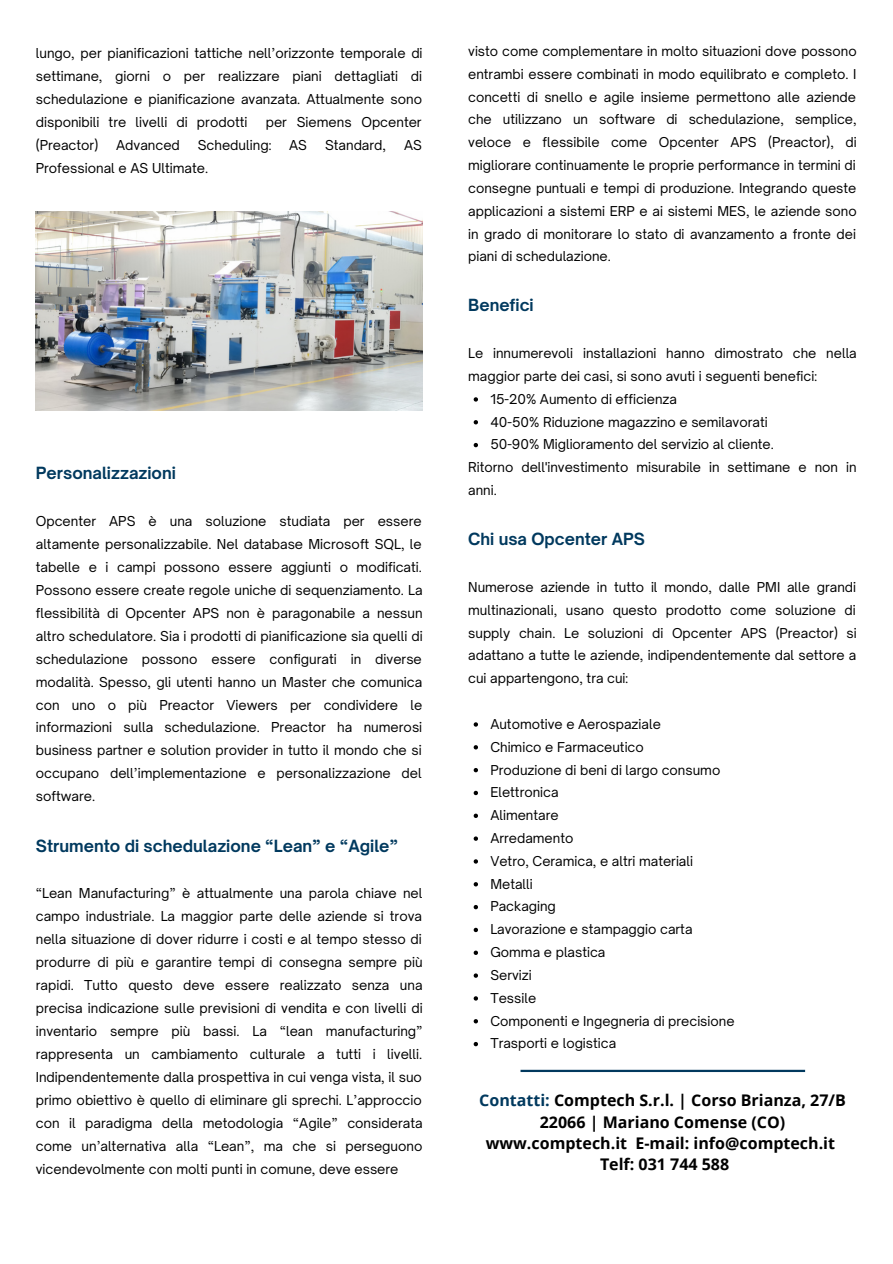
<style>
.page{position:relative;width:893px;height:1264px;background:#fff}
.page>*{position:absolute;margin:0;border:0;box-sizing:border-box;transform-origin:0 0}
.t1{font:700 16.05px/21.3px "Open Sans";color:#000;text-align:center}
.t2{font:700 16.05px "Open Sauce One";color:#01395e}
.t3{font:13.05px/22.8px "Open Sauce One";color:#000;text-align:justify}
.s1{color:#01395e}
</style>
<div class="page">
<img style="left:36px;top:212px;width:386px;height:199px">
<hr style="left:520px;top:1069px;width:285px;height:3px;background:#01395e">
<svg style="left:473px;top:397px;width:5px;height:4px"></svg>
<svg style="left:473px;top:420px;width:5px;height:4px"></svg>
<svg style="left:473px;top:443px;width:5px;height:4px"></svg>
<svg style="left:473px;top:722px;width:5px;height:4px"></svg>
<svg style="left:473px;top:745px;width:5px;height:4px"></svg>
<svg style="left:473px;top:768px;width:5px;height:4px"></svg>
<svg style="left:473px;top:790px;width:5px;height:5px"></svg>
<svg style="left:473px;top:813px;width:5px;height:5px"></svg>
<svg style="left:473px;top:836px;width:5px;height:4px"></svg>
<svg style="left:473px;top:859px;width:5px;height:4px"></svg>
<svg style="left:473px;top:882px;width:5px;height:4px"></svg>
<svg style="left:473px;top:905px;width:5px;height:4px"></svg>
<svg style="left:473px;top:927px;width:5px;height:5px"></svg>
<svg style="left:473px;top:950px;width:5px;height:4px"></svg>
<svg style="left:473px;top:973px;width:5px;height:4px"></svg>
<svg style="left:473px;top:996px;width:5px;height:4px"></svg>
<svg style="left:473px;top:1019px;width:5px;height:4px"></svg>
<svg style="left:473px;top:1042px;width:5px;height:4px"></svg>
<p class="t3" style="left:36px;top:42px;width:388px">lungo, per pianificazioni tattiche nell’orizzonte temporale di settimane, giorni o per realizzare piani dettagliati di schedulazione e pianificazione avanzata. Attualmente sono disponibili tre livelli di prodotti</p>
<p class="t3" style="left:266px;top:111px;width:157px">per Siemens Opcenter</p>
<p class="t3" style="left:36px;top:134px;width:64px">(Preactor)</p>
<p class="t3" style="left:116px;top:134px;width:65px">Advanced</p>
<p class="t3" style="left:198px;top:134px;width:75px">Scheduling:</p>
<p class="t3" style="left:289px;top:134px;width:19px">AS</p>
<p class="t3" style="left:325px;top:134px;width:63px">Standard,</p>
<p class="t3" style="left:404px;top:134px;width:19px">AS</p>
<p class="t3" style="left:36px;top:156px;width:174px">Professional e AS Ultimate.</p>
<p class="t2" style="left:36px;top:463px;width:142px">Personalizzazioni</p>
<p class="t3" style="left:36px;top:509px;width:388px">Opcenter APS è una soluzione studiata per essere altamente personalizzabile. Nel database Microsoft SQL, le tabelle e i campi possono essere aggiunti o modificati.<br>Possono essere create regole uniche di sequenziamento. La flessibilità di Opcenter APS non è paragonabile a nessun altro schedulatore. Sia i prodotti di pianificazione sia quelli di schedulazione possono essere configurati in diverse modalità. Spesso, gli utenti hanno un Master che comunica con uno o più Preactor Viewers per condividere le informazioni sulla schedulazione. Preactor ha numerosi business partner e solution provider in tutto il mondo che si occupano dell’implementazione e personalizzazione del software.</p>
<p class="t2" style="left:36px;top:835px;width:364px">Strumento di schedulazione “Lean” e “Agile”</p>
<p class="t3" style="left:36px;top:882px;width:388px">“Lean Manufacturing” è attualmente una parola chiave nel campo industriale. La maggior parte delle aziende si trova nella situazione di dover ridurre i costi e al tempo stesso di produrre di più e garantire tempi di consegna sempre più rapidi. Tutto questo deve essere realizzato senza una precisa indicazione sulle previsioni di vendita e con livelli di inventario sempre più bassi. La “lean manufacturing” rappresenta un cambiamento culturale a tutti i livelli.<br>Indipendentemente dalla prospettiva in cui venga vista, il suo primo obiettivo è quello di eliminare gli sprechi. L’approccio con il paradigma della metodologia “Agile” considerata come un’alternativa alla “Lean”, ma che si perseguono vicendevolmente con molti punti in comune, deve essere</p>
<p class="t3" style="left:468px;top:40px;width:390px">visto come complementare in molto situazioni dove possono entrambi essere combinati in modo equilibrato e completo. I concetti di snello e agile insieme permettono alle aziende che utilizzano un software di schedulazione, semplice, veloce e flessibile come Opcenter APS (Preactor), di migliorare continuamente le proprie performance in termini di consegne puntuali e tempi di produzione. Integrando queste applicazioni a sistemi ERP e ai sistemi MES, le aziende sono in grado di monitorare lo stato di avanzamento a fronte dei piani di schedulazione.</p>
<p class="t2" style="left:468px;top:295px;width:67px">Benefici</p>
<p class="t3" style="left:468px;top:342px;width:390px">Le innumerevoli installazioni hanno dimostrato che nella maggior parte dei casi, si sono avuti i seguenti benefici:</p>
<p class="t3" style="left:490px;top:387px;width:285px;text-align:left">15-20% Aumento di efficienza<br>40-50% Riduzione magazzino e semilavorati<br>50-90% Miglioramento del servizio al cliente.</p>
<p class="t3" style="left:468px;top:456px;width:390px">Ritorno dell'investimento misurabile in settimane e non in anni.</p>
<p class="t2" style="left:468px;top:529px;width:178px">Chi usa Opcenter APS</p>
<p class="t3" style="left:468px;top:575px;width:390px">Numerose aziende in tutto il mondo, dalle PMI alle grandi multinazionali, usano questo prodotto come soluzione di supply chain. Le soluzioni di Opcenter APS (Preactor) si adattano a tutte le aziende, indipendentemente dal settore a cui appartengono, tra cui:</p>
<p class="t3" style="left:490px;top:712px;width:246px;text-align:left">Automotive e Aerospaziale<br>Chimico e Farmaceutico<br>Produzione di beni di largo consumo<br>Elettronica<br>Alimentare<br>Arredamento<br>Vetro, Ceramica, e altri materiali<br>Metalli<br>Packaging<br>Lavorazione e stampaggio carta<br>Gomma e plastica<br>Servizi<br>Tessile<br>Componenti e Ingegneria di precisione<br>Trasporti e logistica</p>
<p class="t1" style="left:479px;top:1089px;width:368px"><span class="s1">Contatti:</span> Comptech S.r.l. | Corso Brianza, 27/B 22066 | Mariano Comense (CO) www.comptech.it E-mail: info@comptech.it Telf: 031 744 588</p>
</div>
